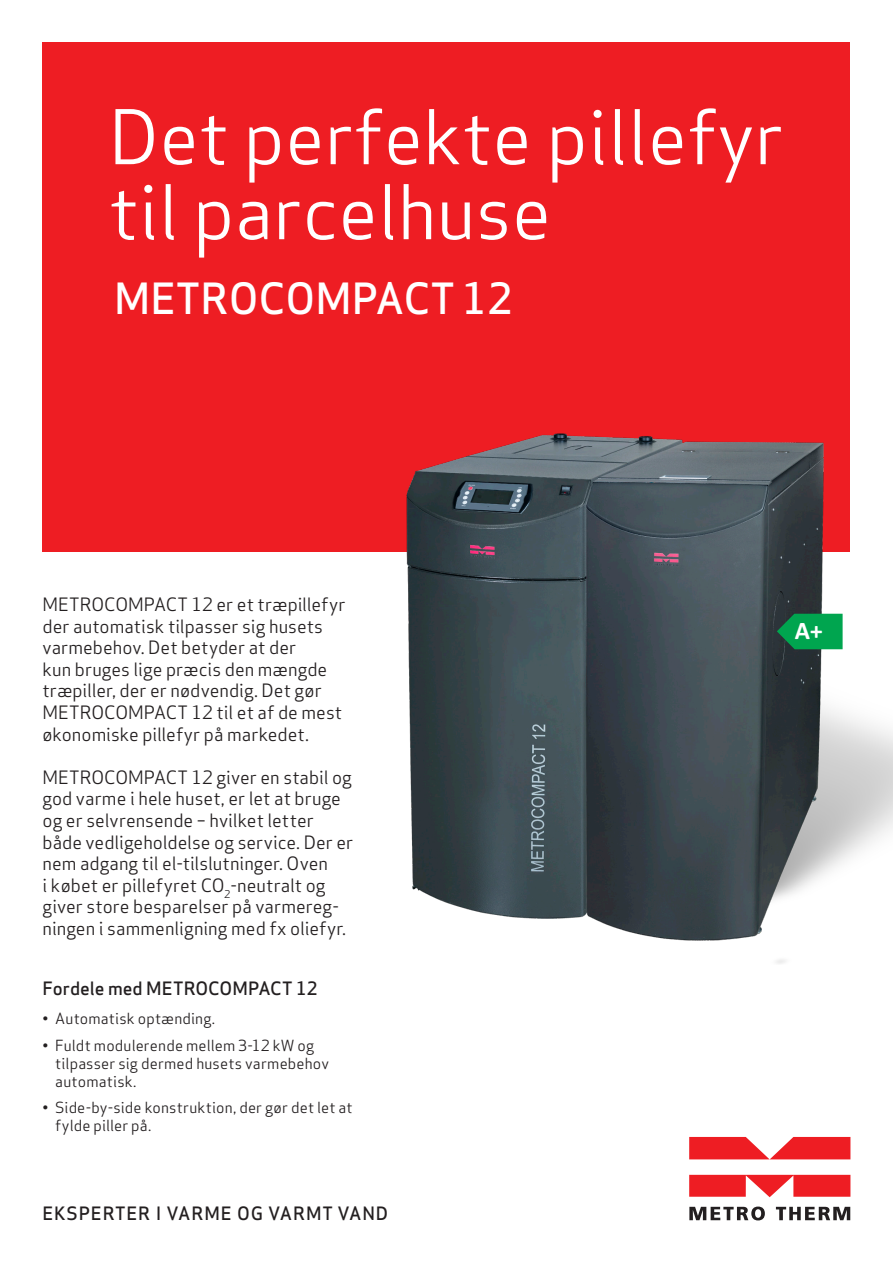
<style>
.page{position:relative;width:893px;height:1263px;background:#fff}
.page>*{position:absolute;margin:0;border:0;box-sizing:border-box;transform-origin:0 0}
.t1{font:73.5px/75px "Apex Sans";color:#fff}
.t2{font:500 42px "Apex Sans";color:#fff}
.t3{font:700 25.2px "Calibri";color:#fff}
._1___Forside_txt_2{font:18px/21.6px "Apex Sans";color:#231f20}
._3___Bodytxt{font:500 18px "Apex Sans";letter-spacing:.05em;color:#231f20}
._3___Bodytxt-2{font:500 18px "Apex Sans";letter-spacing:.005em;color:#231f20}
.t4{font:15px/18px "Apex Sans";letter-spacing:.01em;color:#231f20}
</style>
<div class="page">
<div style="left:43px;top:43px;width:807px;height:509px;background:#ee1d23"></div>
<svg style="left:689px;top:1206px;width:76px;height:14px"></svg>
<svg style="left:776px;top:1207px;width:74px;height:13px"></svg>
<svg style="left:689px;top:1175px;width:161px;height:22px;background:#f03f44"></svg>
<svg style="left:689px;top:1137px;width:161px;height:22px;background:#f03f44"></svg>
<img style="left:406px;top:433px;width:487px;height:531px">
<svg style="left:777px;top:614px;width:66px;height:35px;background:#07964c"></svg>
<p class="t1" style="left:109px;top:93px;width:676px">Det perfekte pillefyr til parcelhuse</p>
<p class="t2" style="left:114px;top:261px;width:400px">METROCOMPACT 12</p>
<p class="_1___Forside_txt_2" style="left:43px;top:592px;width:305px">METROCOMPACT 12 er et træpillefyr der automatisk tilpasser sig husets varmebehov. Det betyder at der<br>kun bruges lige præcis den mængde træpiller, der er nødvendig. Det gør METROCOMPACT 12 til et af de mest økonomiske pillefyr på markedet.</p>
<p class="_1___Forside_txt_2" style="left:43px;top:765px;width:312px">METROCOMPACT 12 giver en stabil og god varme i hele huset, er let at bruge og er selvrensende – hvilket letter både vedligeholdelse og service. Der er nem adgang til el-tilslutninger. Oven<br>i købet er pillefyret CO<sub>2</sub>-neutralt og giver store besparelser på varmereg&shy;ningen i sammenligning med fx oliefyr.</p>
<p class="_3___Bodytxt-2" style="left:43px;top:972px;width:277px">Fordele med METROCOMPACT 12</p>
<p class="t4" style="left:43px;top:1008px;width:174px">• Automatisk optænding.</p>
<p class="t4" style="left:55px;top:1035px;width:275px;text-indent:-13px">• Fuldt modulerende mellem 3-12 kW og tilpasser sig dermed husets varmebehov automatisk.</p>
<p class="t4" style="left:55px;top:1097px;width:299px;text-indent:-13px">• Side-by-side konstruktion, der gør det let at fylde piller på.</p>
<p class="_3___Bodytxt" style="left:43px;top:1198px;width:347px">EKSPERTER I VARME OG VARMT VAND</p>
<p class="t3" style="left:795px;top:613px;width:29px">A+</p>
</div>
